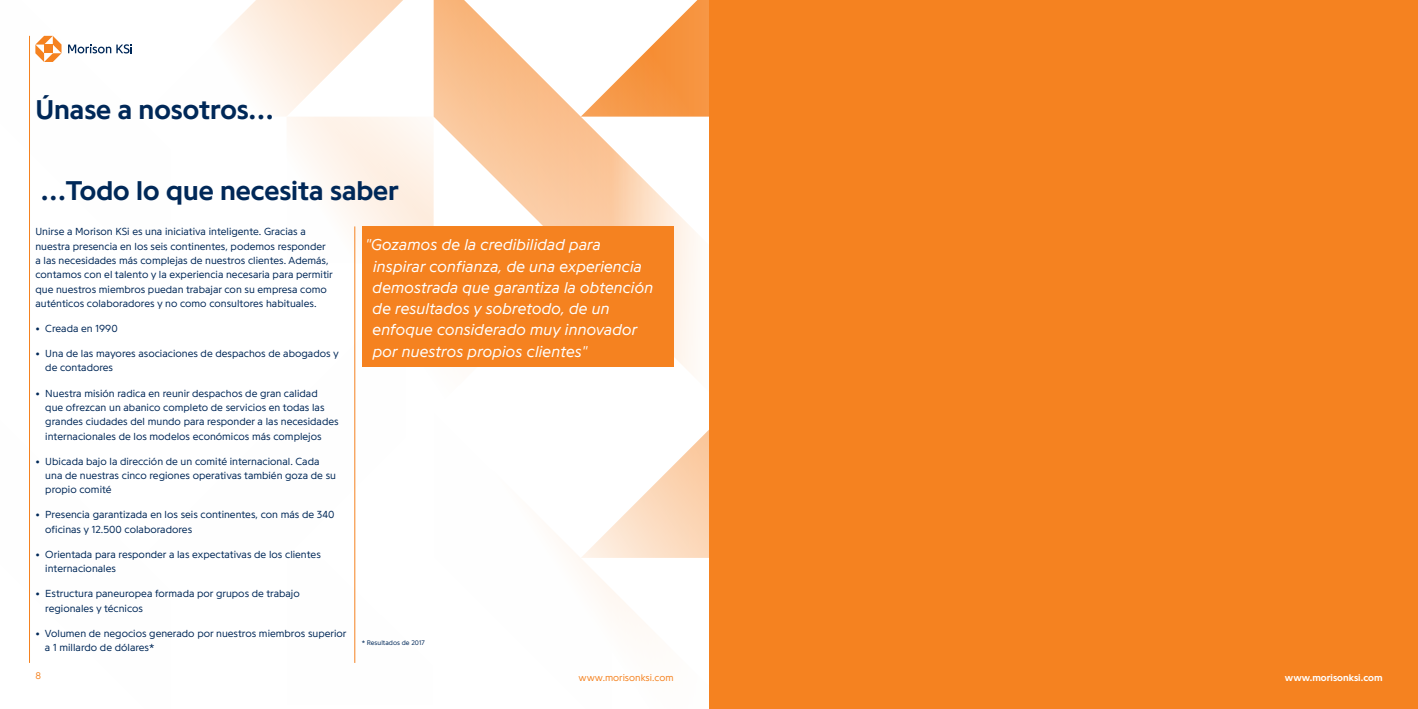
<style>
.page{position:relative;width:1418px;height:709px;background:#fff}
.page>*{position:absolute;margin:0;border:0;box-sizing:border-box;transform-origin:0 0}
.t1{font:700 28.12px "Programme";color:#002858}
.t2{font:italic 300 16.25px/21.2px "Programme";color:#fff}
.t3{font:300 10.62px/14.4px "Programme";color:#002858}
.t4{font:300 10px "Programme";color:#f58220}
.t5{font:700 10px "Programme";color:#fff}
.t6{font:300 6.88px "Programme";color:#002858}
</style>
<div class="page">
<svg style="left:433px;top:0;width:265px;height:375px"></svg>
<svg style="left:580px;top:0;width:129px;height:117px"></svg>
<svg style="left:355px;top:429px;width:354px;height:234px"></svg>
<svg style="left:29px;top:0;width:404px;height:403px"></svg>
<hr style="left:29px;top:36px;width:1px;height:627px;background:#f58220">
<hr style="left:354px;top:226px;width:1px;height:437px;background:#f58220">
<div style="left:709px;top:0;width:708px;height:709px;background:#f58220"></div>
<div style="left:361px;top:226px;width:312px;height:141px;background:#f58220"></div>
<h1 class="t1" style="left:35px;top:92px;width:239px">Únase a nosotros…</h1>
<h1 class="t1" style="left:41px;top:173px;width:359px">…Todo lo que necesita saber</h1>
<h2 class="t2" style="left:372px;top:234px;width:282px;text-indent:-7px">"Gozamos de la credibilidad para inspirar confianza, de una experiencia demostrada que garantiza la obtención de resultados y sobretodo, de un enfoque considerado muy innovador por nuestros propios clientes"</h2>
<p class="t3" style="left:35px;top:224px;width:299px">Unirse a Morison KSi es una iniciativa inteligente. Gracias a nuestra presencia en los seis continentes, podemos responder a las necesidades más complejas de nuestros clientes. Además, contamos con el talento y la experiencia necesaria para permitir que nuestros miembros puedan trabajar con su empresa como auténticos colaboradores y no como consultores habituales.</p>
<p class="t3" style="left:35px;top:321px;width:84px">•   Creada en 1990</p>
<p class="t3" style="left:45px;top:346px;width:295px;text-indent:-10px">•   Una de las mayores asociaciones de despachos de abogados y de contadores</p>
<p class="t3" style="left:45px;top:385px;width:295px;text-indent:-10px">•   Nuestra misión radica en reunir despachos de gran calidad<br>que ofrezcan un abanico completo de servicios en todas las grandes ciudades del mundo para responder a las necesidades internacionales de los modelos económicos más complejos</p>
<p class="t3" style="left:45px;top:453px;width:292px;text-indent:-10px">•   Ubicada bajo la dirección de un comité internacional. Cada una de nuestras cinco regiones operativas también goza de su propio comité</p>
<p class="t3" style="left:45px;top:507px;width:291px;text-indent:-10px">•   Presencia garantizada en los seis continentes, con más de 340 oficinas y 12.500 colaboradores</p>
<p class="t3" style="left:45px;top:546px;width:277px;text-indent:-10px">•   Orientada para responder a las expectativas de los clientes internacionales</p>
<p class="t3" style="left:45px;top:586px;width:256px;text-indent:-10px">•   Estructura paneuropea formada por grupos de trabajo regionales y técnicos</p>
<p class="t3" style="left:45px;top:625px;width:303px;text-indent:-10px">•   Volumen de negocios generado por nuestros miembros superior a 1 millardo de dólares*</p>
<p class="t6" style="left:362px;top:638px;width:65px">* Resultados de 2017</p>
<p class="t4" style="left:35px;top:669px;width:7px">8</p>
<p class="t4" style="left:578px;top:671px;width:97px">www.morisonksi.com</p>
<p class="t5" style="left:1284px;top:671px;width:99px">www.morisonksi.com</p>
</div>
